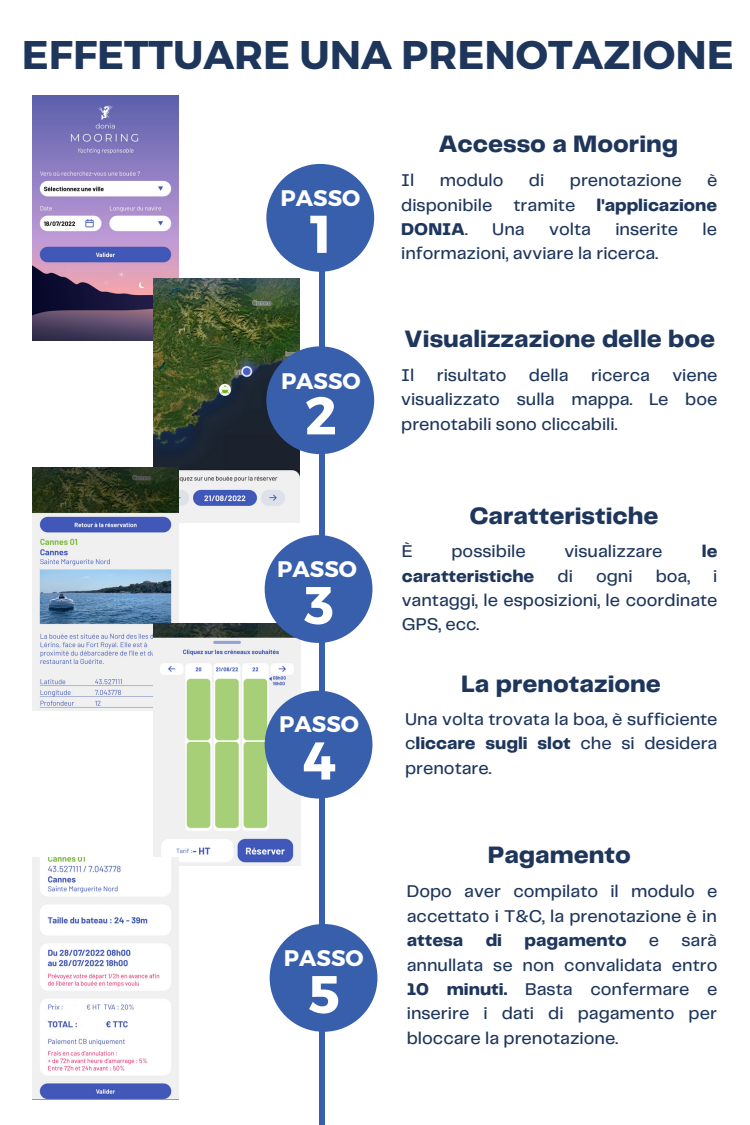
<style>
.page{position:relative;width:750px;height:1125px;background:#fff}
.page>*{position:absolute;margin:0;border:0;box-sizing:border-box;transform-origin:0 0}
.t1{font:700 53px "Montserrat";color:#fff}
.t2{font:700 40px "Montserrat";color:#1e365c}
.t3{font:800 24.75px "Telegraf";color:#1e365c}
.t4{font:700 22.5px "Montserrat";color:#fff}
.t5{font:500 17.62px/24.4px "Telegraf";color:#1e365c;text-align:justify}
.t6{font:800 17.62px "Telegraf";color:#1e365c}
.s1{font-weight:800}
</style>
<div class="page">
<img style="left:32px;top:96px;width:147px;height:244px">
<img style="left:154px;top:279px;width:146px;height:243px">
<img style="left:32px;top:468px;width:147px;height:243px">
<img style="left:154px;top:624px;width:146px;height:242px">
<div style="left:319px;top:271px;width:6px;height:854px;background:#385fab"></div>
<div style="left:266px;top:164px;width:108px;height:108px;background:#385fab;border-radius:50%"></div>
<div style="left:266px;top:346px;width:108px;height:108px;background:#385fab;border-radius:50%"></div>
<div style="left:265px;top:535px;width:107px;height:108px;background:#385fab;border-radius:50%"></div>
<div style="left:265px;top:691px;width:107px;height:108px;background:#385fab;border-radius:50%"></div>
<div style="left:270px;top:924px;width:107px;height:108px;background:#385fab;border-radius:50%"></div>
<img style="left:32px;top:857px;width:147px;height:242px">
<h2 class="t2" style="left:22px;top:29px;width:713px">EFFETTUARE UNA PRENOTAZIONE</h2>
<p class="t4" style="left:281px;top:184px;width:81px">PASSO</p>
<h1 class="t1" style="left:310px;top:200px;width:23px">1</h1>
<p class="t4" style="left:281px;top:366px;width:81px">PASSO</p>
<h1 class="t1" style="left:305px;top:381px;width:33px">2</h1>
<p class="t4" style="left:277px;top:555px;width:81px">PASSO</p>
<h1 class="t1" style="left:304px;top:571px;width:31px">3</h1>
<p class="t4" style="left:279px;top:710px;width:81px">PASSO</p>
<h1 class="t1" style="left:302px;top:726px;width:35px">4</h1>
<p class="t4" style="left:284px;top:944px;width:81px">PASSO</p>
<h1 class="t1" style="left:308px;top:960px;width:33px">5</h1>
<h3 class="t3" style="left:438px;top:133px;width:241px">Accesso a Mooring</h3>
<p class="t5" style="left:401px;top:169px;width:15px">Il</p>
<p class="t5" style="left:440px;top:169px;width:65px">modulo</p>
<p class="t5" style="left:529px;top:169px;width:17px">di</p>
<p class="t5" style="left:570px;top:169px;width:113px">prenotazione</p>
<p class="t5" style="left:401px;top:169px;width:318px;text-indent:306px">è disponibile tramite <span class="s1">l'applicazione DONIA</span>.</p>
<p class="t5" style="left:492px;top:218px;width:34px">Una</p>
<p class="t5" style="left:549px;top:218px;width:43px">volta</p>
<p class="t5" style="left:615px;top:218px;width:64px">inserite</p>
<p class="t5" style="left:703px;top:218px;width:16px">le</p>
<p class="t5" style="left:401px;top:242px;width:258px">informazioni, avviare la ricerca.</p>
<h3 class="t3" style="left:404px;top:329px;width:313px">Visualizzazione delle boe</h3>
<p class="t5" style="left:401px;top:364px;width:15px">Il</p>
<p class="t5" style="left:437px;top:364px;width:71px">risultato</p>
<p class="t5" style="left:529px;top:364px;width:41px">della</p>
<p class="t5" style="left:591px;top:364px;width:60px">ricerca</p>
<p class="t5" style="left:401px;top:364px;width:318px;text-indent:271px">viene visualizzato sulla mappa. Le boe prenotabili sono cliccabili.</p>
<h3 class="t3" style="left:469px;top:505px;width:191px">Caratteristiche</h3>
<p class="t5" style="left:402px;top:540px;width:13px">È</p>
<p class="t5" style="left:451px;top:540px;width:76px">possibile</p>
<p class="t5" style="left:564px;top:540px;width:100px">visualizzare</p>
<p class="t6" style="left:702px;top:544px;width:17px">le</p>
<p class="t6" style="left:402px;top:568px;width:134px">caratteristiche</p>
<p class="t5" style="left:557px;top:565px;width:17px">di</p>
<p class="t5" style="left:596px;top:565px;width:38px">ogni</p>
<p class="t5" style="left:656px;top:565px;width:36px">boa,</p>
<p class="t5" style="left:402px;top:565px;width:317px;text-indent:311px">i vantaggi, le esposizioni, le coordinate GPS, ecc.</p>
<h3 class="t3" style="left:461px;top:673px;width:201px">La prenotazione</h3>
<p class="t5" style="left:405px;top:708px;width:314px">Una volta trovata la boa, è sufficiente c<span class="s1">liccare sugli slot</span> che si desidera prenotare.</p>
<h3 class="t3" style="left:488px;top:845px;width:145px">Pagamento</h3>
<p class="t5" style="left:407px;top:880px;width:312px">Dopo aver compilato il modulo e accettato i T&amp;C, la prenotazione è in</p>
<p class="t6" style="left:407px;top:933px;width:58px">attesa</p>
<p class="t6" style="left:486px;top:933px;width:18px">di</p>
<p class="t6" style="left:525px;top:933px;width:104px">pagamento</p>
<p class="t5" style="left:649px;top:929px;width:12px">e</p>
<p class="t5" style="left:407px;top:929px;width:312px;text-indent:275px">sarà annullata se non convalidata entro <span class="s1">10 minuti.</span> Basta confermare e inserire i dati di pagamento per bloccare la prenotazione.</p>
</div>
